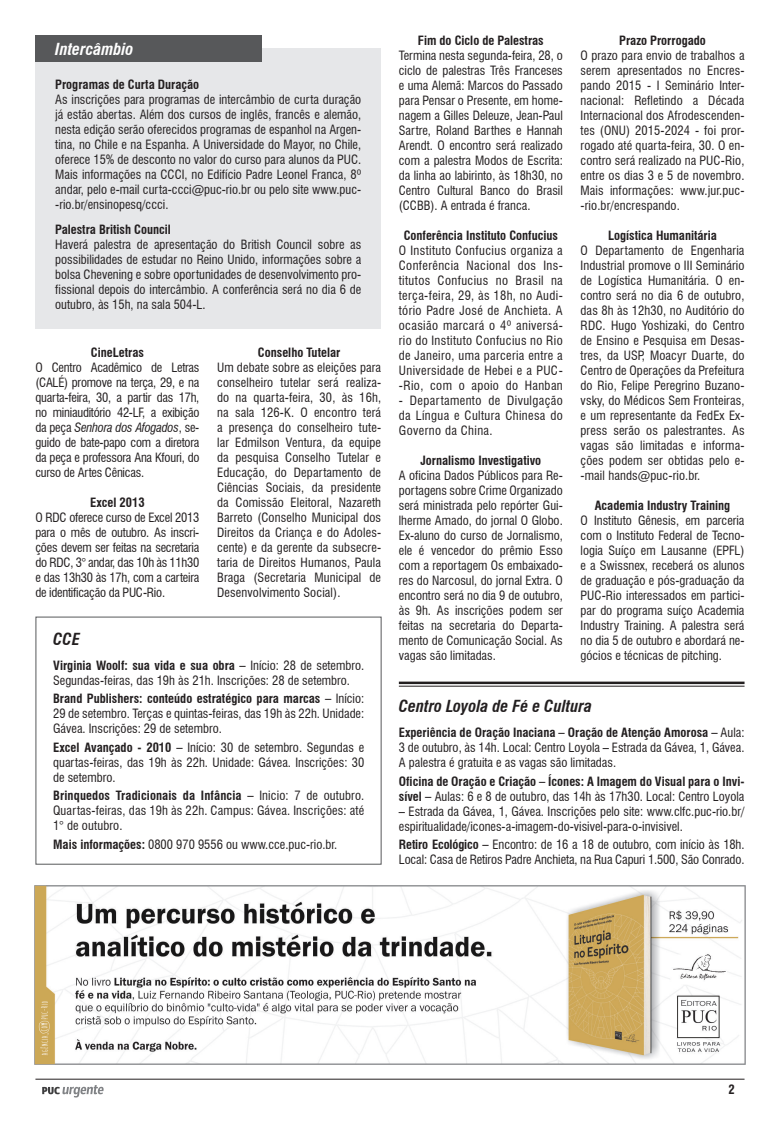
<style>
.page{position:relative;width:780px;height:1134px;background:#fff}
.page>*{position:absolute;margin:0;border:0;box-sizing:border-box;transform-origin:0 0}
.t1{font:italic 700 condensed 16.25px "Swiss 721 BT";color:#231f20}
.t2{font:italic 700 condensed 16.25px "Swiss 721 BT";color:#fff}
.t3{font:condensed 12.5px/15px "Swiss 721 BT";color:#231f20;text-align:justify}
.t4{font:700 condensed 12.5px/15px "Swiss 721 BT";color:#231f20}
.s1{font-style:italic}
.s2{font-weight:700}
.s3{font-weight:400}
</style>
<div class="page">
<hr style="left:35px;top:1079px;width:709px;height:1px;background:#231f20">
<svg style="left:42px;top:1085px;width:62px;height:12px"></svg>
<img style="left:35px;top:886px;width:710px;height:178px">
<div style="left:35px;top:48px;width:346px;height:281px;background:#e6e7e9"></div>
<div style="left:35px;top:35px;width:227px;height:27px;background:#57585a"></div>
<hr style="left:399px;top:682px;width:345px;height:2px;background:#231f20">
<hr style="left:399px;top:686px;width:345px;height:1px;background:#231f20">
<h1 class="t2" style="left:55px;top:39px;width:80px">Intercâmbio</h1>
<p class="t4" style="left:55px;top:77px;width:145px">Programas de Curta Duração</p>
<p class="t3" style="left:55px;top:92px;width:307px">As inscrições para programas de intercâmbio de curta duração já estão abertas. Além dos cursos de inglês, francês e alemão, nesta edição serão oferecidos programas de espanhol na Argen&shy;tina, no Chile e na Espanha. A Universidade do Mayor, no Chile, oferece 15% de desconto no valor do curso para alunos da PUC.<br>Mais informações na CCCI, no Edifício Padre Leonel Franca, 8º andar, pelo e-mail curta-ccci@puc-rio.br ou pelo site www.puc--rio.br/ensinopesq/ccci.</p>
<p class="t4" style="left:55px;top:222px;width:117px">Palestra British Council</p>
<p class="t3" style="left:55px;top:237px;width:307px">Haverá palestra de apresentação do British Council sobre as possibilidades de estudar no Reino Unido, informações sobre a bolsa Chevening e sobre oportunidades de desenvolvimento pro&shy;fissional depois do intercâmbio. A conferência será no dia 6 de outubro, às 15h, na sala 504-L.</p>
<p class="t4" style="left:91px;top:344px;width:54px">CineLetras</p>
<p class="t3" style="left:35px;top:359px;width:165px">O Centro Acadêmico de Letras (CALÉ) promove na terça, 29, e na quarta-feira, 30, a partir das 17h, no miniauditório 42-LF, a exibição da peça <span class="s1">Senhora dos Afogados</span>, se&shy;guido de bate-papo com a diretora da peça e professora Ana Kfouri, do curso de Artes Cênicas.</p>
<p class="t4" style="left:90px;top:494px;width:56px">Excel 2013</p>
<p class="t3" style="left:35px;top:509px;width:165px">O RDC oferece curso de Excel 2013 para o mês de outubro. As inscri&shy;ções devem ser feitas na secretaria do RDC, 3° andar, das 10h às 11h30 e das 13h30 às 17h, com a carteira de identificação da PUC-Rio.</p>
<p class="t4" style="left:258px;top:344px;width:84px">Conselho Tutelar</p>
<p class="t3" style="left:217px;top:359px;width:165px">Um debate sobre as eleições para conselheiro tutelar será realiza&shy;do na quarta-feira, 30, às 16h, na sala 126-K. O encontro terá a presença do conselheiro tute&shy;lar Edmilson Ventura, da equipe da pesquisa Conselho Tutelar e Educação, do Departamento de Ciências Sociais, da presidente da Comissão Eleitoral, Nazareth Barreto (Conselho Municipal dos Direitos da Criança e do Adoles&shy;cente) e da gerente da subsecre&shy;taria de Direitos Humanos, Paula Braga (Secretaria Municipal de Desenvolvimento Social).</p>
<h1 class="t1" style="left:53px;top:629px;width:28px">CCE</h1>
<p class="t3" style="left:53px;top:658px;width:312px"><span class="s2">Virginia Woolf: sua vida e sua obra –</span> Início: 28 de setembro.<br>Segundas-feiras, das 19h às 21h. Inscrições: 28 de setembro.</p>
<p class="t3" style="left:53px;top:691px;width:312px"><span class="s2">Brand Publishers: conteúdo estratégico para marcas –</span> Início:<br>29 de setembro. Terças e quintas-feiras, das 19h às 22h. Unidade:<br>Gávea. Inscrições: 29 de setembro.</p>
<p class="t3" style="left:53px;top:740px;width:312px"><span class="s2">Excel Avançado - 2010 –</span> Início: 30 de setembro. Segundas e quartas-feiras, das 19h às 22h. Unidade: Gávea. Inscrições: 30 de setembro.</p>
<p class="t3" style="left:53px;top:788px;width:312px"><span class="s2">Brinquedos Tradicionais da Infância –</span> Inicio: 7 de outubro.<br>Quartas-feiras, das 19h às 22h. Campus: Gávea. Inscrições: até 1° de outubro.</p>
<p class="t3" style="left:53px;top:837px;width:285px"><span class="s2">Mais informações:</span> 0800 970 9556 ou www.cce.puc-rio.br.</p>
<p class="t4" style="left:418px;top:33px;width:127px">Fim do Ciclo de Palestras</p>
<p class="t3" style="left:399px;top:48px;width:165px">Termina nesta segunda-feira, 28, o ciclo de palestras Três Franceses e uma Alemã: Marcos do Passado para Pensar o Presente, em home&shy;nagem a Gilles Deleuze, Jean-Paul Sartre, Roland Barthes e Hannah Arendt. O encontro será realizado com a palestra Modos de Escrita: da linha ao labirinto, às 18h30, no Centro Cultural Banco do Brasil (CCBB). A entrada é franca.</p>
<p class="t4" style="left:403px;top:228px;width:156px">Conferência Instituto Confucius</p>
<p class="t3" style="left:399px;top:243px;width:165px">O Instituto Confucius organiza a Conferência Nacional dos Ins&shy;titutos Confucius no Brasil na terça-feira, 29, às 18h, no Audi&shy;tório Padre José de Anchieta. A ocasião marcará o 4º aniversá&shy;rio do Instituto Confucius no Rio de Janeiro, uma parceria entre a Universidade de Hebei e a PUC--Rio, com o apoio do Hanban</p>
<p class="t3" style="left:399px;top:393px;width:165px">- Departamento de Divulgação da Língua e Cultura Chinesa do Governo da China.</p>
<p class="t4" style="left:420px;top:453px;width:122px">Jornalismo Investigativo</p>
<p class="t3" style="left:399px;top:468px;width:165px">A oficina Dados Públicos para Re&shy;portagens sobre Crime Organizado será ministrada pelo repórter Gui&shy;lherme Amado, do jornal O Globo.<br>Ex-aluno do curso de Jornalismo, ele é vencedor do prêmio Esso com a reportagem Os embaixado&shy;res do Narcosul, do jornal Extra. O encontro será no dia 9 de outubro, às 9h. As inscrições podem ser feitas na secretaria do Departa&shy;mento de Comunicação Social. As vagas são limitadas.</p>
<p class="t4" style="left:619px;top:33px;width:88px">Prazo Prorrogado</p>
<p class="t3" style="left:580px;top:48px;width:165px">O prazo para envio de trabalhos a serem apresentados no Encres&shy;pando 2015 - I Seminário Inter&shy;nacional: Refletindo a Década Internacional dos Afrodescenden&shy;tes (ONU) 2015-2024 - foi pror&shy;rogado até quarta-feira, 30. O en&shy;contro será realizado na PUC-Rio, entre os dias 3 e 5 de novembro.<br>Mais informações: www.jur.puc--rio.br/encrespando.</p>
<p class="t4" style="left:608px;top:228px;width:110px">Logística Humanitária</p>
<p class="t3" style="left:580px;top:243px;width:165px">O Departamento de Engenharia Industrial promove o III Seminário de Logística Humanitária. O en&shy;contro será no dia 6 de outubro, das 8h às 12h30, no Auditório do RDC. Hugo Yoshizaki, do Centro de Ensino e Pesquisa em Desas&shy;tres, da USP, Moacyr Duarte, do Centro de Operações da Prefeitura do Rio, Felipe Peregrino Buzano&shy;vsky, do Médicos Sem Fronteiras, e um representante da FedEx Ex&shy;press serão os palestrantes. As vagas são limitadas e informa&shy;ções podem ser obtidas pelo e--mail hands@puc-rio.br.</p>
<p class="t4" style="left:594px;top:498px;width:137px">Academia Industry Training</p>
<p class="t3" style="left:580px;top:513px;width:165px">O Instituto Gênesis, em parceria com o Instituto Federal de Tecno&shy;logia Suíço em Lausanne (EPFL) e a Swissnex, receberá os alunos de graduação e pós-graduação da PUC-Rio interessados em partici&shy;par do programa suíço Academia Industry Training. A palestra será no dia 5 de outubro e abordará ne&shy;gócios e técnicas de pitching.</p>
<h1 class="t1" style="left:399px;top:696px;width:195px">Centro Loyola de Fé e Cultura</h1>
<p class="t3" style="left:399px;top:725px;width:347px"><span class="s2">Experiência de Oração Inaciana – Oração de Atenção Amorosa –</span> Aula:<br>3 de outubro, às 14h. Local: Centro Loyola – Estrada da Gávea, 1, Gávea.<br>A palestra é gratuita e as vagas são limitadas.</p>
<p class="t4" style="left:399px;top:773px;width:347px">Oficina de Oração e Criação – Ícones: A Imagem do Visual para o Invi&shy;sível – <span class="s3">Aulas: 6 e 8 de outubro, das 14h às 17h30. Local: Centro Loyola</span></p>
<p class="t3" style="left:399px;top:803px;width:347px">– Estrada da Gávea, 1, Gávea. Inscrições pelo site: www.clfc.puc-rio.br/ espiritualidade/icones-a-imagem-do-visivel-para-o-invisivel.</p>
<p class="t3" style="left:399px;top:837px;width:347px"><span class="s2">Retiro Ecológico –</span> Encontro: de 16 a 18 de outubro, com início às 18h.<br>Local: Casa de Retiros Padre Anchieta, na Rua Capuri 1.500, São Conrado.</p>
<p class="t4" style="left:728px;top:1082px;width:8px">2</p>
</div>
